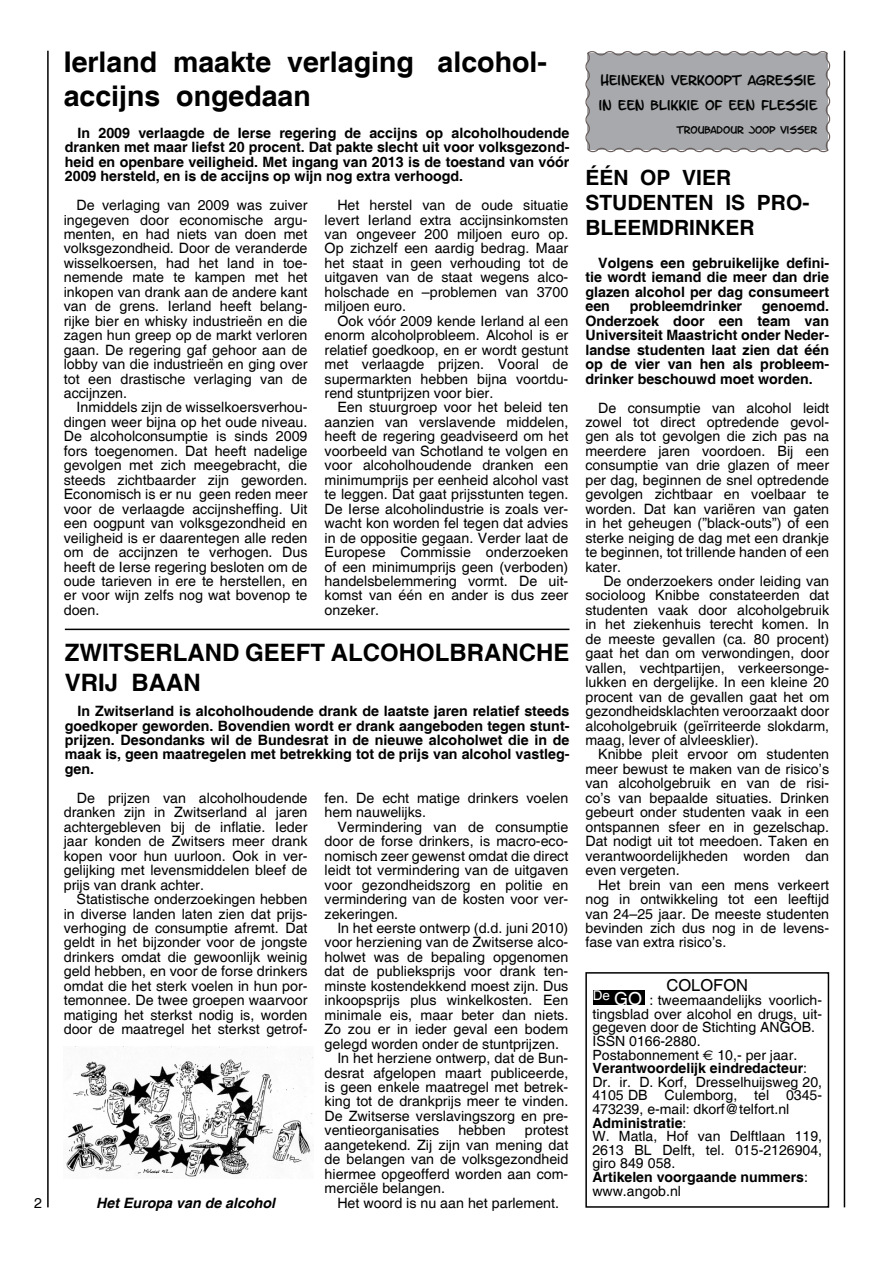
<style>
.page{position:relative;width:893px;height:1263px;background:#fff}
.page>*{position:absolute;margin:0;border:0;box-sizing:border-box;transform-origin:0 0}
.t1{font:700 28.5px/34.2px "Helvetica";color:#000}
.t2{font:700 24px/30px "Helvetica";color:#000}
.t3{font:700 21px/25.2px "Helvetica";color:#000}
.t4{font:16.5px "Helvetica";color:#000}
.t5{font:14.25px/14.4px "Helvetica";color:#000;text-align:justify}
.t6{font:700 14.25px/14.4px "Helvetica";color:#000;text-align:justify}
.t7{font:italic 700 14.25px "Helvetica";color:#000}
.t8{font:14.1px/13.6px "Helvetica";color:#000}
.t9{font:13.5px "Helvetica";color:#fff}
.t10{font:12px/25.5px "Letter O Matic";color:#020403}
.t11{font:9px "Letter O Matic";color:#020403}
.s1{font-family:"Euro Sans"}
.s2{font-weight:700}
.s3{font-size:18px}
</style>
<div class="page">
<hr style="left:47px;top:51px;width:2px;height:1156px;background:#000">
<hr style="left:844px;top:51px;width:1px;height:1156px;background:#000">
<div style="left:585px;top:972px;width:244px;height:236px;border:2px solid #000"></div>
<div style="left:593px;top:990px;width:25px;height:15px;background:#000"></div>
<div style="left:614px;top:990px;width:31px;height:15px;background:#000"></div>
<img style="left:66px;top:1047px;width:247px;height:131px">
<hr style="left:65px;top:629px;width:504px;height:1px;background:#000">
<svg style="left:585px;top:51px;width:246px;height:102px;background:#aaabae"></svg>
<p class="t5" style="left:34px;top:1196px;width:9px">2</p>
<h1 class="t1" style="left:64px;top:46px;width:485px">Ierland maakte verlaging alcohol&shy;accijns ongedaan</h1>
<p class="t6" style="left:65px;top:126px;width:506px;text-indent:13px">In 2009 verlaagde de Ierse regering de accijns op alcoholhoudende dranken met maar liefst 20 procent. Dat pakte slecht uit voor volksgezond&shy;heid en openbare veiligheid. Met ingang van 2013 is de toestand van vóór 2009 hersteld, en is de accijns op wijn nog extra verhoogd.</p>
<p class="t5" style="left:325px;top:198px;width:245px;text-indent:13px">Het herstel van de oude situatie levert Ierland extra accijnsinkomsten van ongeveer 200 miljoen euro op.<br>Op zichzelf een aardig bedrag. Maar het staat in geen verhouding tot de uitgaven van de staat wegens alco&shy;holschade en –problemen van 3700 miljoen euro.</p>
<p class="t5" style="left:325px;top:314px;width:245px;text-indent:13px">Ook vóór 2009 kende Ierland al een enorm alcoholprobleem. Alcohol is er relatief goedkoop, en er wordt gestunt met verlaagde prijzen. Vooral de supermarkten hebben bijna voortdu&shy;rend stuntprijzen voor bier.</p>
<p class="t5" style="left:325px;top:401px;width:245px;text-indent:13px">Een stuurgroep voor het beleid ten aanzien van verslavende middelen, heeft de regering geadviseerd om het voorbeeld van Schotland te volgen en voor alcoholhoudende dranken een minimumprijs per eenheid alcohol vast te leggen. Dat gaat prijsstunten tegen.<br>De Ierse alcoholindustrie is zoals ver&shy;wacht kon worden fel tegen dat advies in de oppositie gegaan. Verder laat de Europese Commissie onderzoeken of een minimumprijs geen (verboden) handelsbelemmering vormt. De uit&shy;komst van één en ander is dus zeer onzeker.</p>
<p class="t5" style="left:64px;top:198px;width:245px;text-indent:13px">De verlaging van 2009 was zuiver ingegeven door economische argu&shy;menten, en had niets van doen met volksgezondheid. Door de veranderde wisselkoersen, had het land in toe&shy;nemende mate te kampen met het inkopen van drank aan de andere kant van de grens. Ierland heeft belang&shy;rijke bier en whisky industrieën en die zagen hun greep op de markt verloren gaan. De regering gaf gehoor aan de lobby van die industrieën en ging over tot een drastische verlaging van de accijnzen.</p>
<p class="t5" style="left:64px;top:401px;width:245px;text-indent:13px">Inmiddels zijn de wisselkoersverhou&shy;dingen weer bijna op het oude niveau.<br>De alcoholconsumptie is sinds 2009 fors toegenomen. Dat heeft nadelige gevolgen met zich meegebracht, die steeds zichtbaarder zijn geworden.<br>Economisch is er nu geen reden meer voor de verlaagde accijnsheffing. Uit een oogpunt van volksgezondheid en veiligheid is er daarentegen alle reden om de accijnzen te verhogen. Dus heeft de Ierse regering besloten om de oude tarieven in ere te herstellen, en er voor wijn zelfs nog wat bovenop te doen.</p>
<h2 class="t2" style="left:65px;top:639px;width:506px">ZWITSERLAND GEEFT ALCOHOLBRANCHE<br>VRIJ BAAN</h2>
<p class="t6" style="left:65px;top:705px;width:506px;text-indent:13px">In Zwitserland is alcoholhoudende drank de laatste jaren relatief steeds goedkoper geworden. Bovendien wordt er drank aangeboden tegen stunt&shy;prijzen. Desondanks wil de Bundesrat in de nieuwe alcoholwet die in de maak is, geen maatregelen met betrekking tot de prijs van alcohol vastleg&shy;gen.</p>
<p class="t5" style="left:325px;top:791px;width:245px">fen. De echt matige drinkers voelen hem nauwelijks.</p>
<p class="t5" style="left:325px;top:820px;width:245px;text-indent:13px">Vermindering van de consumptie door de forse drinkers, is macro-eco&shy;nomisch zeer gewenst omdat die direct leidt tot vermindering van de uitgaven voor gezondheidszorg en politie en vermindering van de kosten voor ver&shy;zekeringen.</p>
<p class="t5" style="left:337px;top:921px;width:233px">In het eerste ontwerp (d.d. juni 2010)</p>
<p class="t5" style="left:325px;top:936px;width:245px">voor herziening van de Zwitserse alco-</p>
<p class="t5" style="left:325px;top:950px;width:245px">holwet was de bepaling opgenomen</p>
<p class="t5" style="left:325px;top:965px;width:245px">dat de publieksprijs voor drank ten-</p>
<p class="t5" style="left:325px;top:979px;width:245px">minste kostendekkend moest zijn. Dus</p>
<p class="t5" style="left:325px;top:993px;width:245px">inkoopsprijs plus winkelkosten. Een</p>
<p class="t5" style="left:325px;top:1008px;width:245px">minimale eis, maar beter dan niets.</p>
<p class="t5" style="left:325px;top:1022px;width:245px">Zo zou er in ieder geval een bodem</p>
<p class="t5" style="left:325px;top:1037px;width:236px">gelegd worden onder de stuntprijzen.</p>
<p class="t5" style="left:337px;top:1051px;width:233px">In het herziene ontwerp, dat de Bun-</p>
<p class="t5" style="left:325px;top:1066px;width:245px">desrat afgelopen maart publiceerde,</p>
<p class="t5" style="left:325px;top:1080px;width:245px">is geen enkele maatregel met betrek-</p>
<p class="t5" style="left:325px;top:1095px;width:245px">king tot de drankprijs meer te vinden.</p>
<p class="t5" style="left:325px;top:1109px;width:245px">De Zwitserse verslavingszorg en pre-</p>
<p class="t5" style="left:325px;top:1124px;width:116px">ventieorganisaties</p>
<p class="t5" style="left:458px;top:1124px;width:49px">hebben</p>
<p class="t5" style="left:64px;top:791px;width:245px;text-indent:13px">De prijzen van alcoholhoudende dranken zijn in Zwitserland al jaren achtergebleven bij de inflatie. Ieder jaar konden de Zwitsers meer drank kopen voor hun uurloon. Ook in ver&shy;gelijking met levensmiddelen bleef de prijs van drank achter.</p>
<p class="t5" style="left:64px;top:892px;width:245px;text-indent:13px">Statistische onderzoekingen hebben in diverse landen laten zien dat prijs&shy;verhoging de consumptie afremt. Dat geldt in het bijzonder voor de jongste drinkers omdat die gewoonlijk weinig geld hebben, en voor de forse drinkers omdat die het sterk voelen in hun por&shy;temonnee. De twee groepen waarvoor matiging het sterkst nodig is, worden door de maatregel het sterkst getrof-</p>
<p class="t5" style="left:325px;top:1124px;width:245px;text-indent:200px">protest aangetekend. Zij zijn van mening dat de belangen van de volksgezondheid hiermee opgeofferd worden aan com&shy;merciële belangen.</p>
<p class="t5" style="left:337px;top:1196px;width:223px">Het woord is nu aan het parlement.</p>
<p class="t7" style="left:96px;top:1194px;width:180px">Het Europa van de alcohol</p>
<p class="t10" style="left:598px;top:70px;width:220px">HEINEKEN VERKOOPT AGRESSIE<br>IN EEN BLIKKIE OF EEN FLESSIE</p>
<p class="t11" style="left:676px;top:126px;width:142px">TROUBADOUR JOOP VISSER</p>
<h3 class="t3" style="left:585px;top:166px;width:226px">ÉÉN OP VIER<br>STUDENTEN IS PRO-<br>BLEEMDRINKER</h3>
<p class="t6" style="left:585px;top:256px;width:245px;text-indent:13px">Volgens een gebruikelijke defini&shy;tie wordt iemand die meer dan drie glazen alcohol per dag consumeert een</p>
<p class="t6" style="left:630px;top:300px;width:114px">probleemdrinker</p>
<p class="t6" style="left:585px;top:300px;width:245px;text-indent:176px">genoemd.<br>Onderzoek door een team van Universiteit Maastricht onder Neder&shy;landse studenten laat zien dat één op de vier van hen als probleem&shy;drinker beschouwd moet worden.</p>
<p class="t5" style="left:585px;top:401px;width:245px;text-indent:13px">De consumptie van alcohol leidt zowel tot direct optredende gevol&shy;gen als tot gevolgen die zich pas na meerdere jaren voordoen. Bij een consumptie van drie glazen of meer per dag, beginnen de snel optredende gevolgen zichtbaar en voelbaar te worden. Dat kan variëren van gaten in het geheugen (”black-outs”) of een sterke neiging de dag met een drankje te beginnen, tot trillende handen of een kater.</p>
<p class="t5" style="left:585px;top:574px;width:245px;text-indent:18px">De onderzoekers onder leiding van socioloog Knibbe constateerden dat studenten vaak door alcoholgebruik in het ziekenhuis terecht komen. In de meeste gevallen (ca. 80 procent) gaat het dan om verwondingen, door vallen, vechtpartijen, verkeersonge&shy;lukken en dergelijke. In een kleine 20 procent van de gevallen gaat het om gezondheidsklachten veroorzaakt door alcoholgebruik (geïrriteerde slokdarm, maag, lever of alvleesklier).</p>
<p class="t5" style="left:585px;top:748px;width:245px;text-indent:13px">Knibbe pleit ervoor om studenten meer bewust te maken van de risico’s van alcoholgebruik en van de risi&shy;co’s van bepaalde situaties. Drinken gebeurt onder studenten vaak in een ontspannen sfeer en in gezelschap.<br>Dat nodigt uit tot meedoen. Taken en verantwoordelijkheden worden dan even vergeten.</p>
<p class="t5" style="left:585px;top:878px;width:245px;text-indent:13px">Het brein van een mens verkeert nog in ontwikkeling tot een leeftijd van 24–25 jaar. De meeste studenten bevinden zich dus nog in de levens&shy;fase van extra risico’s.</p>
<p class="t4" style="left:666px;top:976px;width:83px">COLOFON</p>
<p class="t8" style="left:592px;top:994px;width:231px;text-indent:57px">: tweemaandelijks voorlich&shy;tingsblad over alcohol en drugs, uit&shy;gegeven door de Stichting ANGOB.<br>ISSN 0166-2880.<br>Postabonnement <span class="s1">E</span> 10,- per jaar.<br><span class="s2">Verantwoordelijk eindredacteur</span>:<br>Dr. ir. D. Korf, Dresselhuijsweg 20,<br>4105 DB Culemborg, tel 0345-<br>473239, e-mail: dkorf@telfort.nl<br><span class="s2">Administratie</span>:<br>W. Matla, Hof van Delftlaan 119,<br>2613 BL Delft, tel. 015-2126904, giro 849 058.<br><span class="s2">Artikelen voorgaande nummers</span>: www.angob.nl</p>
<p class="t9" style="left:593px;top:988px;width:51px">De <span class="s3">GO</span></p>
</div>
